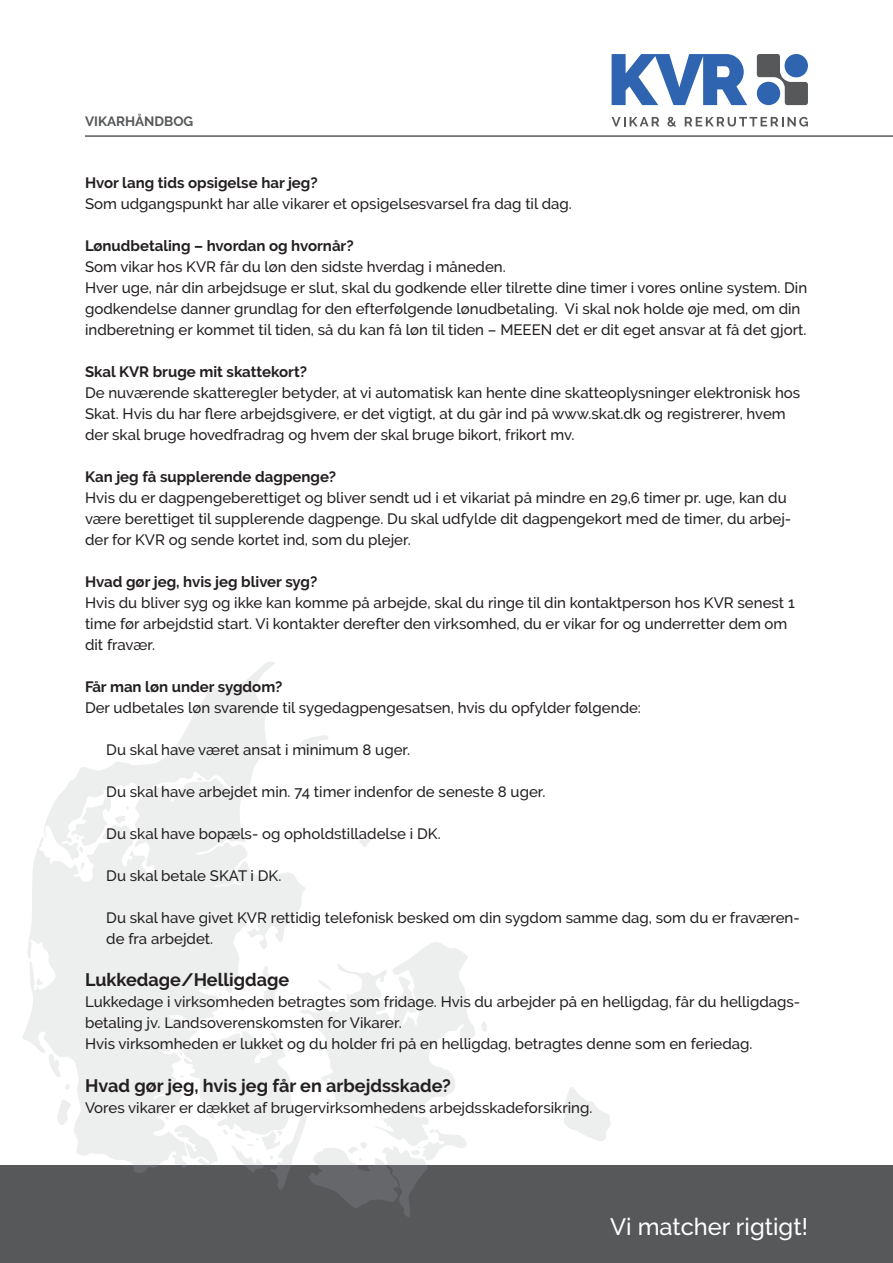
<style>
.page{position:relative;width:893px;height:1263px;background:#fff}
.page>*{position:absolute;margin:0;border:0;box-sizing:border-box;transform-origin:0 0}
.t1{font:500 23.7px "Raleway";color:#fff}
.Overskrifter{font:700 18px "Raleway";color:#231f20}
.Brødtekst{font:500 15px/21px "Raleway";color:#231f20}
.Spørgsmål{font:700 15px "Raleway";color:#231f20}
.t2{font:700 13.5px "Raleway";color:#57585a}
</style>
<div class="page">
<div style="left:0;top:1165px;width:893px;height:98px;background:#57585a"></div>
<svg style="left:612px;top:117px;width:47px;height:9px"></svg>
<svg style="left:667px;top:117px;width:9px;height:10px"></svg>
<svg style="left:685px;top:117px;width:123px;height:9px"></svg>
<svg style="left:612px;top:54px;width:135px;height:51px"></svg>
<svg style="left:757px;top:54px;width:51px;height:51px"></svg>
<svg style="left:564px;top:1087px;width:47px;height:54px"></svg>
<svg style="left:23px;top:837px;width:282px;height:336px;fill:#edeeee"></svg>
<svg style="left:44px;top:662px;width:231px;height:198px"></svg>
<svg style="left:57px;top:1099px;width:14px;height:26px"></svg>
<svg style="left:48px;top:1053px;width:13px;height:25px"></svg>
<svg style="left:360px;top:837px;width:13px;height:10px"></svg>
<svg style="left:35px;top:978px;width:8px;height:7px"></svg>
<svg style="left:65px;top:1084px;width:5px;height:6px"></svg>
<svg style="left:81px;top:862px;width:3px;height:10px"></svg>
<svg style="left:197px;top:777px;width:5px;height:4px"></svg>
<svg style="left:71px;top:797px;width:58px;height:56px"></svg>
<svg style="left:298px;top:735px;width:30px;height:22px"></svg>
<svg style="left:165px;top:941px;width:322px;height:276px"></svg>
<hr style="left:85px;top:135px;width:808px;height:2px;background:#57585a">
<p class="t2" style="left:85px;top:114px;width:110px">VIKARHÅNDBOG</p>
<p class="Spørgsmål" style="left:85px;top:174px;width:234px">Hvor lang tids opsigelse har jeg?</p>
<p class="Brødtekst" style="left:85px;top:193px;width:488px">Som udgangspunkt har alle vikarer et opsigelsesvarsel fra dag til dag.</p>
<p class="Spørgsmål" style="left:85px;top:237px;width:270px">Lønudbetaling – hvordan og hvornår?</p>
<p class="Brødtekst" style="left:85px;top:256px;width:422px">Som vikar hos KVR får du løn den sidste hverdag i måneden.</p>
<p class="Brødtekst" style="left:85px;top:277px;width:724px">Hver uge, når din arbejdsuge er slut, skal du godkende eller tilrette dine timer i vores online system. Din godkendelse danner grundlag for den efterfølgende lønudbetaling. Vi skal nok holde øje med, om din indberetning er kommet til tiden, så du kan få løn til tiden – MEEEN det er dit eget ansvar at få det gjort.</p>
<p class="Spørgsmål" style="left:85px;top:363px;width:224px">Skal KVR bruge mit skattekort?</p>
<p class="Brødtekst" style="left:85px;top:382px;width:717px">De nuværende skatteregler betyder, at vi automatisk kan hente dine skatteoplysninger elektronisk hos<br>Skat. Hvis du har flere arbejdsgivere, er det vigtigt, at du går ind på www.skat.dk og registrerer, hvem der skal bruge hovedfradrag og hvem der skal bruge bikort, frikort mv.</p>
<p class="Spørgsmål" style="left:85px;top:468px;width:253px">Kan jeg få supplerende dagpenge?</p>
<p class="Brødtekst" style="left:85px;top:487px;width:708px">Hvis du er dagpengeberettiget og bliver sendt ud i et vikariat på mindre en 29,6 timer pr. uge, kan du være berettiget til supplerende dagpenge. Du skal udfylde dit dagpengekort med de timer, du arbej&shy;der for KVR og sende kortet ind, som du plejer.</p>
<p class="Spørgsmål" style="left:85px;top:573px;width:234px">Hvad gør jeg, hvis jeg bliver syg?</p>
<p class="Brødtekst" style="left:85px;top:592px;width:711px">Hvis du bliver syg og ikke kan komme på arbejde, skal du ringe til din kontaktperson hos KVR senest 1 time før arbejdstid start. Vi kontakter derefter den virksomhed, du er vikar for og underretter dem om dit fravær.</p>
<p class="Spørgsmål" style="left:85px;top:678px;width:199px">Får man løn under sygdom?</p>
<p class="Brødtekst" style="left:85px;top:697px;width:557px">Der udbetales løn svarende til sygedagpengesatsen, hvis du opfylder følgende:</p>
<p class="Brødtekst" style="left:106px;top:739px;width:306px">Du skal have været ansat i minimum 8 uger.</p>
<p class="Brødtekst" style="left:106px;top:781px;width:441px">Du skal have arbejdet min. 74 timer indenfor de seneste 8 uger.</p>
<p class="Brødtekst" style="left:106px;top:823px;width:336px">Du skal have bopæls- og opholdstilladelse i DK.</p>
<p class="Brødtekst" style="left:106px;top:865px;width:177px">Du skal betale SKAT i DK.</p>
<p class="Brødtekst" style="left:106px;top:907px;width:695px">Du skal have givet KVR rettidig telefonisk besked om din sygdom samme dag, som du er fraværen&shy;de fra arbejdet.</p>
<p class="Overskrifter" style="left:85px;top:970px;width:206px">Lukkedage/Helligdage</p>
<p class="Brødtekst" style="left:85px;top:992px;width:717px">Lukkedage i virksomheden betragtes som fridage. Hvis du arbejder på en helligdag, får du helligdags&shy;betaling jv. Landsoverenskomsten for Vikarer.</p>
<p class="Brødtekst" style="left:85px;top:1034px;width:669px">Hvis virksomheden er lukket og du holder fri på en helligdag, betragtes denne som en feriedag.</p>
<p class="Overskrifter" style="left:85px;top:1075px;width:367px">Hvad gør jeg, hvis jeg får en arbejdsskade?</p>
<p class="Brødtekst" style="left:85px;top:1097px;width:509px">Vores vikarer er dækket af brugervirksomhedens arbejdsskadeforsikring.</p>
<h1 class="t1" style="left:610px;top:1213px;width:199px">Vi matcher rigtigt!</h1>
</div>
